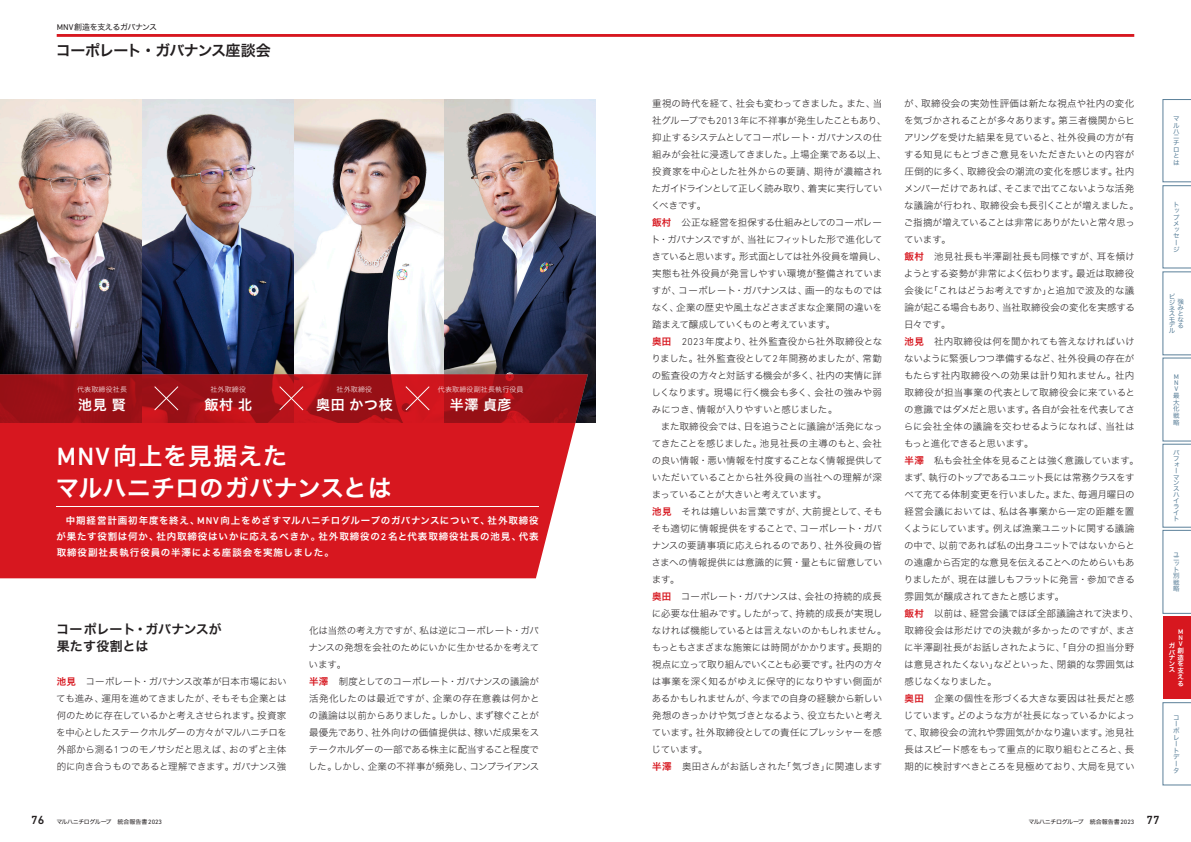
<style>
.page{position:relative;width:1191px;height:842px;background:#fff}
.page>*{position:absolute;margin:0;border:0;box-sizing:border-box;transform-origin:0 0}
.t1{font:24px/32px "Hira Kaku Std N W6";letter-spacing:.015em;color:#fff}
.t2{font:15px "Hira Kaku Std N W6";letter-spacing:-.04em;color:#231f20}
.t3{font:14px "Hira Kaku Std N W6";letter-spacing:.05em;color:#fff}
.t4{font:13px/17px "Hira Kaku Std N W6";letter-spacing:.01em;color:#231f20}
.t5{font:9.5px/17px "Hira Kaku Std N W2";letter-spacing:-.01em;color:#231f20}
.t6{font:9.5px/16px "Hira Kaku Std N W6";letter-spacing:.095em;color:#fff;text-align:justify}
.t7{font:8px "Hira Kaku Std N W4";letter-spacing:-.05em;color:#231f20}
.t8{font:7px "Hira Kaku Std N W2";letter-spacing:.025em;color:#fff}
.t9{font:500 6.9px/6.2px "DIN Next LT Pro";color:#fff;text-align:justify}
.t10{font:6.9px/6.2px "DIN Next LT Pro";color:#5b8099;text-align:justify}
.t11{font:6.5px/6.2px "Hira Kaku Std N W4";color:#5b8099}
.t12{font:6.5px/6.6px "Hira Kaku Std N W6";color:#fff;text-align:right}
.t13{font:6px "Hira Kaku Std N W4";letter-spacing:-.065em;color:#231f20}
.s1{font-family:"DIN Next LT Pro";font-size:8.5px}
.s2{font-family:"DIN Next LT Pro";font-weight:500;font-size:25.4px}
.s3{font-family:"DIN Next LT Pro";font-weight:500;font-size:10.1px}
.s4{font-family:"Hira Kaku Std N W6";color:#d7171f}
.s5{font-family:"DIN Next LT Pro";font-weight:300;font-size:10.1px}
.s6{font-family:"DIN Next LT Pro";font-weight:500;font-size:12px}
.s7{font-family:"DIN Next LT Pro";font-size:6.4px}
</style>
<div class="page">
<img style="left:0;top:99px;width:595px;height:323px">
<hr style="left:57px;top:34px;width:1077px;height:3px;background:#d7171f">
<svg style="left:0;top:374px;width:588px;height:204px;background:#cd2028"></svg>
<svg style="left:154px;top:386px;width:24px;height:24px"></svg>
<svg style="left:279px;top:386px;width:24px;height:24px"></svg>
<svg style="left:405px;top:386px;width:24px;height:24px"></svg>
<hr style="left:57px;top:507px;width:482px;height:1px;background:#fff">
<div style="left:1162px;top:616px;width:29px;height:83px;background:#d7171f"></div>
<svg style="left:1162px;top:99px;width:29px;height:515px"></svg>
<svg style="left:1162px;top:702px;width:29px;height:83px"></svg>
<p class="t7" style="left:57px;top:21px;width:102px"><span class="s1">MNV</span>創造を支えるガバナンス</p>
<h2 class="t2" style="left:56px;top:39px;width:216px">コーポレート・ガバナンス座談会</h2>
<p class="t8" style="left:77px;top:384px;width:52px">代表取締役社長</p>
<h3 class="t3" style="left:78px;top:393px;width:49px">池見賢</h3>
<p class="t8" style="left:210px;top:384px;width:37px">社外取締役</p>
<h3 class="t3" style="left:204px;top:393px;width:49px">飯村北</h3>
<p class="t8" style="left:336px;top:384px;width:37px">社外取締役</p>
<h3 class="t3" style="left:316px;top:393px;width:78px">奥田かつ枝</h3>
<p class="t8" style="left:438px;top:384px;width:87px">代表取締役副社長執行役員</p>
<h3 class="t3" style="left:450px;top:393px;width:63px">半澤貞彦</h3>
<h1 class="t1" style="left:56px;top:440px;width:338px"><span class="s2">MNV</span>向上を見据えた<br>マルハニチロのガバナンスとは</h1>
<p class="t6" style="left:57px;top:513px;width:484px;text-indent:9px">中期経営計画初年度を終え、<span class="s3">MNV</span>向上をめざすマルハニチログループのガバナンスについて、社外取締役が果たす役割は何か、社内取締役はいかに応えるべきか。社外取締役の<span class="s3">2</span>名と代表取締役社長の池見、代表取締役副社長執行役員の半澤による座談会を実施しました。</p>
<h3 class="t4" style="left:56px;top:621px;width:167px">コーポレート・ガバナンスが果たす役割とは</h3>
<p class="t5" style="left:56px;top:672px;width:232px;text-align:justify"><span class="s4">池見</span>　コーポレート・ガバナンス改革が日本市場においても進み、運用を進めてきましたが、そもそも企業とは何のために存在しているかと考えさせられます。投資家を中心としたステークホルダーの方々がマルハニチロを外部から測る<span class="s5">1</span>つのモノサシだと思えば、おのずと主体的に向き合うものであると理解できます。ガバナンス強</p>
<p class="t5" style="left:308px;top:622px;width:233px">化は当然の考え方ですが、私は逆にコーポレート・ガバナンスの発想を会社のためにいかに生かせるかを考えています。<br><span class="s4">半澤　</span>制度としてのコーポレート・ガバナンスの議論が活発化したのは最近ですが、企業の存在意義は何かとの議論は以前からありました。しかし、まず稼ぐことが最優先であり、社外向けの価値提供は、稼いだ成果をステークホルダーの一部である株主に配当すること程度でした。しかし、企業の不祥事が頻発し、コンプライアンス</p>
<p class="t5" style="left:651px;top:94px;width:237px">重視の時代を経て、社会も変わってきました。また、当社グループでも<span class="s5">2013</span>年に不祥事が発生したこともあり、抑止するシステムとしてコーポレート・ガバナンスの仕組みが会社に浸透してきました。上場企業である以上、投資家を中心とした社外からの要請、期待が濃縮されたガイドラインとして正しく読み取り、着実に実行していくべきです。<br><span class="s4">飯村　</span>公正な経営を担保する仕組みとしてのコーポレート・ガバナンスですが、当社にフィットした形で進化してきていると思います。形式面としては社外役員を増員し、実態も社外役員が発言しやすい環境が整備されていますが、コーポレート・ガバナンスは、画一的なものではなく、企業の歴史や風土などさまざまな企業間の違いを踏まえて醸成していくものと考えています。<br><span class="s4">奥田　</span><span class="s5">2023</span>年度より、社外監査役から社外取締役となりました。社外監査役として<span class="s5">2</span>年間務めましたが、常勤の監査役の方々と対話する機会が多く、社内の実情に詳しくなります。現場に行く機会も多く、会社の強みや弱みにつき、情報が入りやすいと感じました。</p>
<p class="t5" style="left:651px;top:417px;width:237px;text-indent:9px">また取締役会では、日を追うごとに議論が活発になってきたことを感じました。池見社長の主導のもと、会社の良い情報・悪い情報を忖度することなく情報提供していただいていることから社外役員の当社への理解が深まっていることが大きいと考えています。<br><span class="s4">池見</span>　それは嬉しいお言葉ですが、大前提として、そもそも適切に情報提供をすることで、コーポレート・ガバナンスの要請事項に応えられるのであり、社外役員の皆さまへの情報提供には意識的に質・量ともに留意しています。<br><span class="s4">奥田　</span>コーポレート・ガバナンスは、会社の持続的成長に必要な仕組みです。したがって、持続的成長が実現しなければ機能しているとは言えないのかもしれません。もっともさまざまな施策には時間がかかります。長期的視点に立って取り組んでいくことも必要です。社内の方々は事業を深く知るがゆえに保守的になりやすい側面があるかもしれませんが、今までの自身の経験から新しい発想のきっかけや気づきとなるよう、役立ちたいと考えています。社外取締役としての責任にプレッシャーを感じています。<br><span class="s4">半澤　</span>奥田さんがお話しされた「気づき」に関連します</p>
<p class="t5" style="left:903px;top:94px;width:237px">が、取締役会の実効性評価は新たな視点や社内の変化を気づかされることが多々あります。第三者機関からヒアリングを受けた結果を見ていると、社外役員の方が有する知見にもとづきご意見をいただきたいとの内容が圧倒的に多く、取締役会の潮流の変化を感じます。社内メンバーだけであれば、そこまで出てこないような活発な議論が行われ、取締役会も長引くことが増えました。ご指摘が増えていることは非常にありがたいと常々思っています。<br><span class="s4">飯村　</span>池見社長も半澤副社長も同様ですが、耳を傾けようとする姿勢が非常によく伝わります。最近は取締役会後に「これはどうお考えですか」と追加で波及的な議論が起こる場合もあり、当社取締役会の変化を実感する日々です。<br><span class="s4">池見</span>　社内取締役は何を聞かれても答えなければいけないように緊張しつつ準備するなど、社外役員の存在がもたらす社内取締役への効果は計り知れません。社内取締役が担当事業の代表として取締役会に来ているとの意識ではダメだと思います。各自が会社を代表してさらに会社全体の議論を交わせるようになれば、当社はもっと進化できると思います。<br><span class="s4">半澤</span> 私も会社全体を見ることは強く意識しています。まず、執行のトップであるユニット長には常務クラスをすべて充てる体制変更を行いました。また、毎週月曜日の経営会議においては、私は各事業から一定の距離を置くようにしています。例えば漁業ユニットに関する議論の中で、以前であれば私の出身ユニットではないからとの遠慮から否定的な意見を伝えることへのためらいもありましたが、現在は誰しもフラットに発言・参加できる雰囲気が醸成されてきたと感じます。<br><span class="s4">飯村　</span>以前は、経営会議でほぼ全部議論されて決まり、取締役会は形だけでの決裁が多かったのですが、まさに半澤副社長がお話しされたように、「自分の担当分野は意見されたくない」などといった、閉鎖的な雰囲気は感じなくなりました。<br><span class="s4">奥田　</span>企業の個性を形づくる大きな要因は社長だと感じています。どのような方が社長になっているかによって、取締役会の流れや雰囲気がかなり違います。池見社長はスピード感をもって重点的に取り組むところと、長期的に検討すべきところを見極めており、大局を見てい</p>
<p class="t11" style="left:1173px;top:116px;width:8px">マルハニチロとは</p>
<p class="t11" style="left:1173px;top:202px;width:8px">トップ</p>
<p class="t11" style="left:1173px;top:220px;width:8px">メッセージ</p>
<p class="t11" style="left:1168px;top:293px;width:8px;line-height:5.9px;text-align:justify">ビジネ</p>
<p class="t11" style="left:1168px;top:322px;width:8px;line-height:5.7px">デル</p>
<p class="t11" style="left:1168px;top:298px;width:16px;text-align:right">強<br>み<br>スとモなる</p>
<p class="t10" style="left:1173px;top:373px;width:6px">M N V</p>
<p class="t11" style="left:1173px;top:392px;width:8px;line-height:6.7px;text-align:justify">最大化戦略</p>
<p class="t11" style="left:1173px;top:449px;width:8px;text-align:justify">パフォー</p>
<p class="t11" style="left:1173px;top:475px;width:7px;line-height:5.3px">マン</p>
<p class="t11" style="left:1173px;top:485px;width:8px;text-align:justify">スハイラ</p>
<p class="t11" style="left:1173px;top:509px;width:7px">イト</p>
<p class="t11" style="left:1173px;top:552px;width:8px;line-height:4.9px;text-align:justify">ユニッ</p>
<p class="t11" style="left:1173px;top:567px;width:8px">ト別戦略</p>
<p class="t9" style="left:1178px;top:629px;width:6px">M N V</p>
<p class="t12" style="left:1168px;top:647px;width:16px;line-height:6.9px">創<br>ナ造</p>
<p class="t12" style="left:1168px;top:660px;width:16px">ンをス支え<br>る</p>
<p class="t12" style="left:1168px;top:643px;width:8px;line-height:6.2px;text-align:left">ガバ</p>
<p class="t11" style="left:1173px;top:714px;width:8px;line-height:6.9px">コーポ</p>
<p class="t11" style="left:1173px;top:734px;width:8px;line-height:6.7px">レートデータ</p>
<p class="t13" style="left:31px;top:817px;width:132px"><span class="s6">76</span> マルハニチログループ　統合報告書<span class="s7">2023</span></p>
<p class="t13" style="left:1028px;top:817px;width:133px">マルハニチログループ　統合報告書<span class="s7">2023</span> <span class="s6">77</span></p>
</div>
